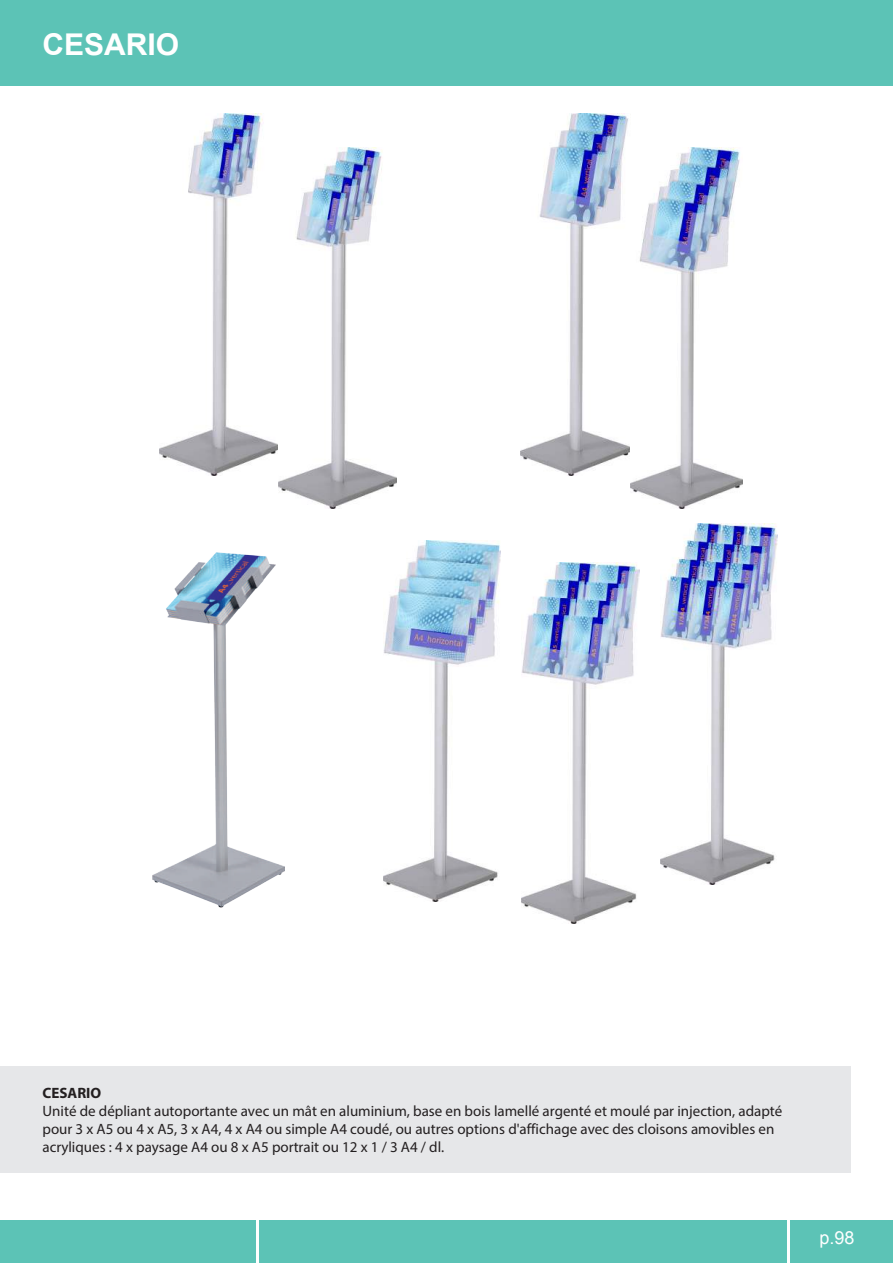
<style>
.page{position:relative;width:893px;height:1263px;background:#fff}
.page>*{position:absolute;margin:0;border:0;box-sizing:border-box;transform-origin:0 0}
.t1{font:700 30px "Arial";color:#fff}
.t2{font:18px "Arial";color:#fff}
.t3{font:15px/18px "Myriad Pro";color:#231f20}
.t4{font:700 15px "Myriad Pro";color:#231f20}
</style>
<div class="page">
<div style="left:0;top:0;width:893px;height:85px;background:#5cc3b6"></div>
<div style="left:0;top:1220px;width:255px;height:43px;background:#5cc3b6"></div>
<div style="left:791px;top:1220px;width:102px;height:43px;background:#5cc3b6"></div>
<div style="left:259px;top:1220px;width:528px;height:43px;background:#5cc3b6"></div>
<div style="left:0;top:1066px;width:850px;height:107px;background:#e6e7e9"></div>
<img style="left:159px;top:114px;width:119px;height:361px">
<img style="left:278px;top:147px;width:118px;height:362px">
<img style="left:521px;top:114px;width:109px;height:361px">
<img style="left:630px;top:147px;width:112px;height:362px">
<img style="left:153px;top:553px;width:131px;height:355px">
<img style="left:384px;top:540px;width:117px;height:361px">
<img style="left:522px;top:562px;width:118px;height:362px">
<img style="left:661px;top:523px;width:116px;height:361px">
<h1 class="t1" style="left:43px;top:23px;width:138px">CESARIO</h1>
<p class="t4" style="left:43px;top:1083px;width:60px">CESARIO</p>
<p class="t3" style="left:43px;top:1101px;width:741px">Unité de dépliant autoportante avec un mât en aluminium, base en bois lamellé argenté et moulé par injection, adapté pour 3 x A5 ou 4 x A5, 3 x A4, 4 x A4 ou simple A4 coudé, ou autres options d'affichage avec des cloisons amovibles en acryliques : 4 x paysage A4 ou 8 x A5 portrait ou 12 x 1 / 3 A4 / dl.</p>
<p class="t2" style="left:820px;top:1226px;width:37px">p.98</p>
</div>
